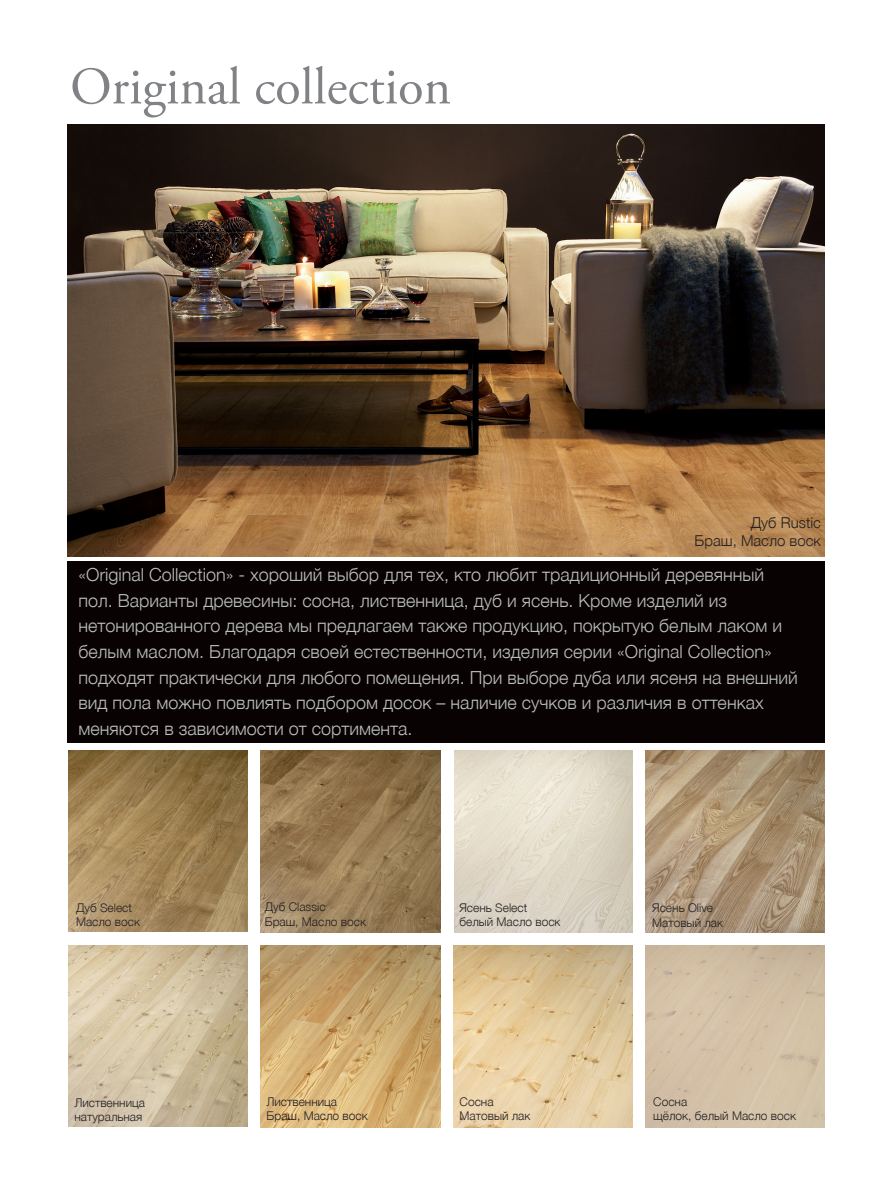
<style>
.page{position:relative;width:893px;height:1191px;background:#fff}
.page>*{position:absolute;margin:0;border:0;box-sizing:border-box;transform-origin:0 0}
.otsikko{font:52.5px "Adobe Garamond Pro";color:#808285}
.leipis{font:300 18px/25.5px "Helvetica Neue LTCYR";color:#bcbdc0}
.t1{font:300 15px/18px "Helvetica Neue LTCYR";color:#231f20;text-align:right}
.t2{font:300 12px/14.4px "Helvetica Neue LTCYR";color:#231f20}
</style>
<div class="page">
<div style="left:67px;top:561px;width:758px;height:182px;background:#080302"></div>
<img style="left:67px;top:125px;width:758px;height:431px">
<img style="left:260px;top:750px;width:180px;height:182px">
<img style="left:646px;top:750px;width:179px;height:182px">
<img style="left:260px;top:945px;width:180px;height:182px">
<img style="left:453px;top:945px;width:179px;height:182px">
<img style="left:646px;top:945px;width:179px;height:182px">
<img style="left:454px;top:750px;width:178px;height:182px">
<img style="left:68px;top:750px;width:180px;height:182px">
<img style="left:68px;top:945px;width:180px;height:181px">
<p class="otsikko" style="left:70px;top:55px;width:383px">Original collection</p>
<p class="t1" style="left:694px;top:514px;width:128px">Дуб Rustic<br>Браш, Масло воск</p>
<p class="leipis" style="left:79px;top:562px;width:721px">«Original Collection» - хороший выбор для тех, кто любит традиционный деревянный пол. Варианты древесины: сосна, лиственница, дуб и ясень. Кроме изделий из нетонированного дерева мы предлагаем также продукцию, покрытую белым лаком и белым маслом. Благодаря своей естественности, изделия серии «Original Collection» подходят практически для любого помещения. При выборе дуба или ясеня на внешний вид пола можно повлиять подбором досок – наличие сучков и различия в оттенках меняются в зависимости от сортимента.</p>
<p class="t2" style="left:76px;top:900px;width:66px">Дуб Select<br>Масло воск</p>
<p class="t2" style="left:74px;top:1095px;width:72px">Лиственница</p>
<p class="t2" style="left:74px;top:1110px;width:70px">натуральная</p>
<p class="t2" style="left:265px;top:900px;width:103px">Дуб Classic<br>Браш, Масло воск</p>
<p class="t2" style="left:652px;top:901px;width:62px">Ясень Olive</p>
<p class="t2" style="left:459px;top:900px;width:69px">Ясень Select</p>
<p class="t2" style="left:459px;top:914px;width:103px">белый Масло воск</p>
<p class="t2" style="left:652px;top:915px;width:72px">Матовый лак</p>
<p class="t2" style="left:266px;top:1094px;width:72px">Лиственница</p>
<p class="t2" style="left:266px;top:1109px;width:103px">Браш, Масло воск</p>
<p class="t2" style="left:460px;top:1094px;width:36px">Сосна</p>
<p class="t2" style="left:460px;top:1109px;width:72px">Матовый лак</p>
<p class="t2" style="left:653px;top:1094px;width:36px">Сосна</p>
<p class="t2" style="left:653px;top:1109px;width:144px">щёлок, белый Масло воск</p>
</div>
